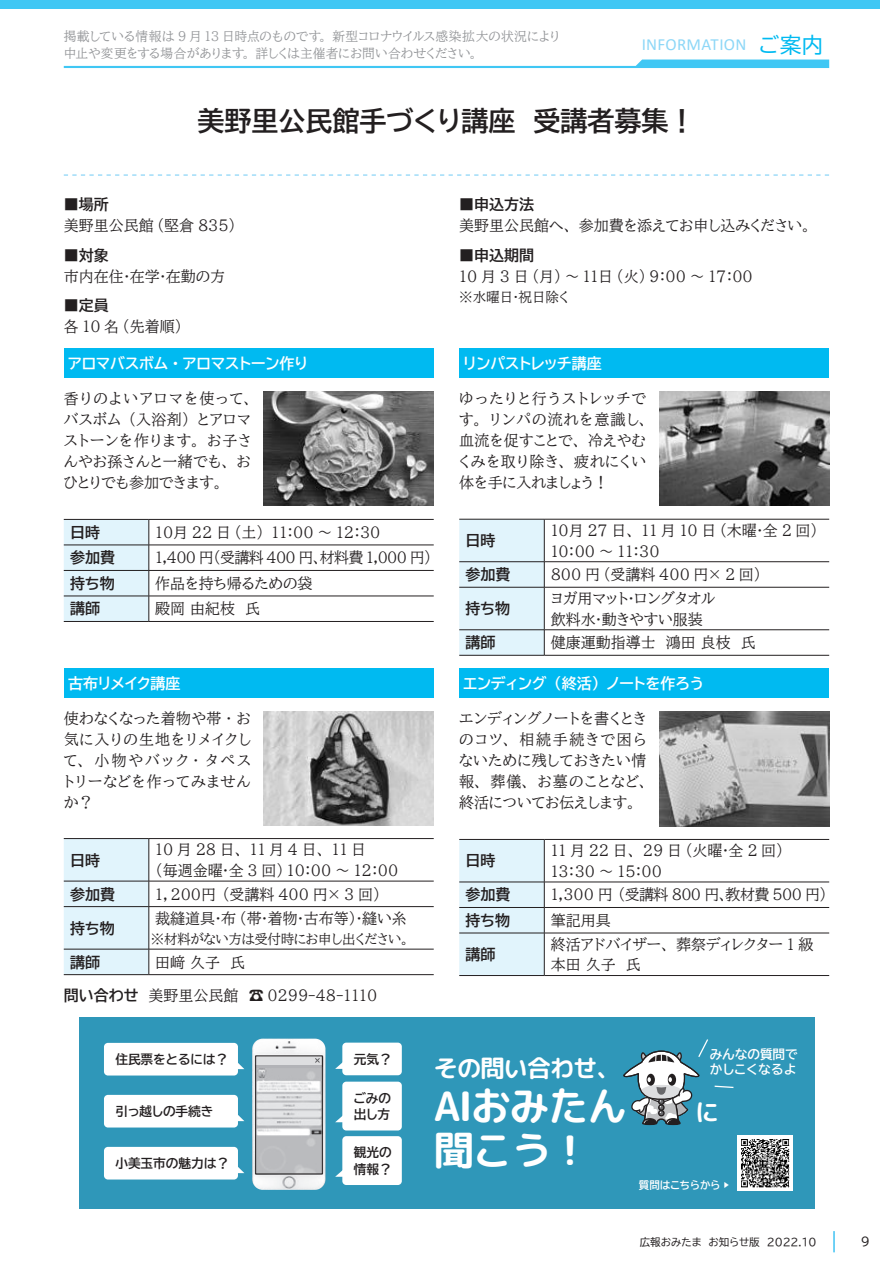
<style>
.page{position:relative;width:893px;height:1263px;background:#fff}
.page>*{position:absolute;margin:0;border:0;box-sizing:border-box;transform-origin:0 0}
.t1{font:700 40.5px "Rounded Mplus 1 c";letter-spacing:-.045em;color:#fff}
.t2{font:27px "BIZ UDP Gothic Bold";color:#231f20}
.t3{font:700 24.3px "Rounded Mplus 1 c";letter-spacing:-.045em;color:#fff}
.t4{font:16.95px "Calibri";letter-spacing:.015em;color:#8dd7f7}
.t5{font:15px/21px "BIZ UDP Mincho Medium";color:#231f20}
.t6{font:15px "BIZ UDP Gothic Bold";color:#231f20}
.t7{font:15px "BIZ UDP Gothic Bold";color:#fff}
.t8{font:15px "BIZ UDP Mincho Medium";letter-spacing:-.04em;color:#231f20}
.t9{font:13.5px "BIZ UDP Mincho Medium";letter-spacing:-.02em;color:#231f20}
.t10{font:12.75px/17px "BIZ UDP Mincho Medium";letter-spacing:.01em;color:#939598}
.t11{font:12.6px/16.5px "BIZ UDP Gothic Bold";color:#231f20}
.t12{font:12.6px/15.1px "BIZ UDP Gothic Bold";letter-spacing:.02em;color:#fff}
.t13{font:12px "BIZ UDP Gothic";color:#231f20}
.t14{font:10.5px "BIZ UDP Gothic";color:#231f20}
.t15{font:10.5px "BIZ UDP Gothic Bold";color:#fff}
.s1{font-family:"BIZ UDP Gothic";font-size:21.3px;color:#00baf1}
.s2{font-family:"BIZ UDP Gothic Bold"}
</style>
<div class="page">
<svg style="left:64px;top:60px;width:765px;height:8px"></svg>
<div style="left:0;top:0;width:880px;height:9px;background:#40c7f4"></div>
<hr style="left:833px;top:1231px;width:2px;height:21px;background:#00aeef">
<svg style="left:64px;top:174px;width:765px;height:2px"></svg>
<hr style="left:149px;top:519px;width:285px;height:1px;background:#231f20">
<hr style="left:149px;top:545px;width:285px;height:1px;background:#231f20">
<hr style="left:149px;top:570px;width:285px;height:1px;background:#231f20">
<hr style="left:149px;top:596px;width:285px;height:1px;background:#231f20">
<svg style="left:64px;top:519px;width:86px;height:102px"></svg>
<hr style="left:64px;top:621px;width:85px;height:1px;background:#231f20">
<hr style="left:149px;top:621px;width:285px;height:1px;background:#231f20">
<div style="left:64px;top:348px;width:370px;height:30px;background:#00baf1"></div>
<hr style="left:149px;top:838px;width:285px;height:1px;background:#231f20">
<hr style="left:149px;top:881px;width:285px;height:1px;background:#231f20">
<hr style="left:149px;top:906px;width:285px;height:1px;background:#231f20">
<hr style="left:149px;top:949px;width:285px;height:1px;background:#231f20">
<svg style="left:64px;top:838px;width:86px;height:136px"></svg>
<hr style="left:64px;top:974px;width:85px;height:1px;background:#231f20">
<hr style="left:149px;top:974px;width:285px;height:1px;background:#231f20">
<div style="left:64px;top:668px;width:370px;height:30px;background:#00baf1"></div>
<hr style="left:544px;top:519px;width:285px;height:1px;background:#231f20">
<hr style="left:544px;top:561px;width:285px;height:1px;background:#231f20">
<hr style="left:544px;top:587px;width:285px;height:1px;background:#231f20">
<hr style="left:544px;top:629px;width:285px;height:1px;background:#231f20">
<svg style="left:459px;top:519px;width:86px;height:136px"></svg>
<hr style="left:459px;top:655px;width:85px;height:1px;background:#231f20">
<hr style="left:544px;top:655px;width:285px;height:1px;background:#231f20">
<div style="left:459px;top:348px;width:370px;height:30px;background:#00baf1"></div>
<hr style="left:544px;top:839px;width:285px;height:1px;background:#231f20">
<hr style="left:544px;top:882px;width:285px;height:1px;background:#231f20">
<hr style="left:544px;top:907px;width:285px;height:1px;background:#231f20">
<div style="left:459px;top:839px;width:86px;height:136px;background:#e1f4fc"></div>
<hr style="left:459px;top:933px;width:85px;height:1px;background:#231f20">
<hr style="left:544px;top:933px;width:285px;height:1px;background:#231f20">
<hr style="left:544px;top:933px;width:1px;height:42px;background:#231f20">
<hr style="left:459px;top:975px;width:85px;height:1px;background:#231f20">
<hr style="left:544px;top:975px;width:285px;height:1px;background:#231f20">
<div style="left:459px;top:668px;width:370px;height:30px;background:#00baf1"></div>
<img style="left:264px;top:391px;width:170px;height:115px">
<img style="left:659px;top:391px;width:170px;height:115px">
<img style="left:264px;top:712px;width:170px;height:114px">
<img style="left:659px;top:712px;width:170px;height:114px">
<div style="left:79px;top:1017px;width:735px;height:191px;background:#2f97b9"></div>
<img style="left:252px;top:1038px;width:73px;height:152px">
<img style="left:257px;top:1068px;width:64px;height:104px">
<div style="left:256px;top:1056px;width:66px;height:12px;background:#b2b3b7"></div>
<div style="left:256px;top:1056px;width:66px;height:9px;background:#dddee0"></div>
<div style="left:255px;top:1055px;width:68px;height:119px;border:1px solid #231f20"></div>
<svg style="left:315px;top:1058px;width:5px;height:5px"></svg>
<img style="left:737px;top:1135px;width:56px;height:56px">
<svg style="left:623px;top:1039px;width:111px;height:87px"></svg>
<div style="left:104px;top:1147px;width:134px;height:32px;background:#fff;border-radius:4px"></div>
<svg style="left:238px;top:1167px;width:6px;height:6px"></svg>
<div style="left:342px;top:1042px;width:60px;height:33px;background:#fff;border-radius:4px"></div>
<svg style="left:335px;top:1061px;width:8px;height:8px"></svg>
<div style="left:342px;top:1082px;width:60px;height:48px;background:#fff;border-radius:4px"></div>
<svg style="left:335px;top:1114px;width:8px;height:8px"></svg>
<div style="left:342px;top:1136px;width:60px;height:49px;background:#fff;border-radius:4px"></div>
<svg style="left:335px;top:1169px;width:8px;height:8px"></svg>
<div style="left:104px;top:1095px;width:134px;height:32px;background:#fff;border-radius:4px"></div>
<svg style="left:238px;top:1115px;width:6px;height:6px"></svg>
<div style="left:104px;top:1043px;width:134px;height:32px;background:#fff;border-radius:4px"></div>
<svg style="left:238px;top:1063px;width:6px;height:6px"></svg>
<p class="t10" style="left:64px;top:28px;width:498px">掲載している情報は 9 月 13 日時点のものです。新型コロナウイルス感染拡大の状況により中止や変更をする場合があります。詳しくは主催者にお問い合わせください。</p>
<p class="t4" style="left:642px;top:33px;width:183px">INFORMATION <span class="s1">ご案内</span></p>
<h2 class="t2" style="left:198px;top:108px;width:499px">美野里公民館手づくり講座　受講者募集！</h2>
<p class="t6" style="left:64px;top:197px;width:47px">■場所</p>
<p class="t5" style="left:64px;top:215px;width:174px">美野里公民館（堅倉 835）</p>
<p class="t6" style="left:64px;top:248px;width:47px">■対象</p>
<p class="t5" style="left:64px;top:266px;width:163px">市内在住・在学・在勤の方</p>
<p class="t6" style="left:64px;top:298px;width:47px">■定員</p>
<p class="t5" style="left:64px;top:316px;width:120px">各 10 名（先着順）</p>
<p class="t7" style="left:68px;top:356px;width:241px">アロマバスボム・アロマストーン作り</p>
<p class="t5" style="left:64px;top:388px;width:190px;text-align:justify">香りのよいアロマを使って、バスボム（入浴剤）とアロマストーンを作ります。お子さんやお孫さんと一緒でも、おひとりでも参加できます。</p>
<p class="t6" style="left:70px;top:525px;width:31px">日時</p>
<p class="t5" style="left:155px;top:522px;width:227px">１０月 22 日（土）１１：０0 ～ 12：30</p>
<p class="t6" style="left:70px;top:550px;width:46px">参加費</p>
<p class="t8" style="left:155px;top:550px;width:278px">1,400 円（受講料 400 円、材料費 1,000 円）</p>
<p class="t6" style="left:70px;top:576px;width:46px">持ち物</p>
<p class="t5" style="left:155px;top:573px;width:159px">作品を持ち帰るための袋</p>
<p class="t6" style="left:70px;top:601px;width:31px">講師</p>
<p class="t5" style="left:155px;top:598px;width:106px">殿岡 由紀枝　氏</p>
<p class="t7" style="left:68px;top:676px;width:114px">古布リメイク講座</p>
<p class="t5" style="left:64px;top:708px;width:189px;text-align:justify">使わなくなった着物や帯・お気に入りの生地をリメイクして、小物やバック・タペストリーなどを作ってみませんか？</p>
<p class="t6" style="left:70px;top:852px;width:31px">日時</p>
<p class="t5" style="left:155px;top:839px;width:245px">１0月28日、 11月4日、 11日<br>（毎週金曜・全 3 回） 10：00 ～ 12：00</p>
<p class="t6" style="left:70px;top:886px;width:46px">参加費</p>
<p class="t5" style="left:155px;top:883px;width:227px">１，２００円（受講料 400 円× 3 回）</p>
<p class="t6" style="left:70px;top:920px;width:46px">持ち物</p>
<p class="t5" style="left:155px;top:908px;width:253px">裁縫道具・布（帯・着物・古布等）・縫い糸</p>
<p class="t9" style="left:151px;top:932px;width:260px">※材料がない方は受付時にお申し出ください。</p>
<p class="t6" style="left:70px;top:954px;width:31px">講師</p>
<p class="t5" style="left:155px;top:951px;width:91px">田﨑 久子　氏</p>
<p class="t5" style="left:64px;top:985px;width:315px"><span class="s2">問い合わせ</span>　美野里公民館　☎ 0299-48-1110</p>
<p class="t6" style="left:459px;top:197px;width:76px">■申込方法</p>
<p class="t5" style="left:459px;top:215px;width:353px">美野里公民館へ、参加費を添えてお申し込みください。</p>
<p class="t6" style="left:459px;top:248px;width:76px">■申込期間</p>
<p class="t5" style="left:459px;top:266px;width:295px">10 月 3 日（月）～１１日（火） 9：00 ～ 17：00</p>
<p class="t9" style="left:459px;top:290px;width:111px">※水曜日・祝日除く</p>
<p class="t7" style="left:463px;top:356px;width:140px">リンパストレッチ講座</p>
<p class="t5" style="left:459px;top:388px;width:190px;text-align:justify">ゆったりと行うストレッチです。リンパの流れを意識し、血流を促すことで、冷えやむくみを取り除き、疲れにくい体を手に入れましょう！</p>
<p class="t6" style="left:466px;top:533px;width:31px">日時</p>
<p class="t5" style="left:551px;top:519px;width:269px">１０月 27 日、 11 月 10 日（木曜・全 2 回）<br>１0：０0 ～ 11：30</p>
<p class="t6" style="left:466px;top:567px;width:46px">参加費</p>
<p class="t5" style="left:551px;top:564px;width:212px">800 円（受講料 400 円× 2 回）</p>
<p class="t6" style="left:466px;top:601px;width:46px">持ち物</p>
<p class="t5" style="left:551px;top:587px;width:166px">ヨガ用マット・ロングタオル飲料水・動きやすい服装</p>
<p class="t6" style="left:466px;top:635px;width:31px">講師</p>
<p class="t5" style="left:551px;top:632px;width:207px">健康運動指導士　鴻田 良枝　氏</p>
<p class="t7" style="left:463px;top:676px;width:242px">エンディング（終活）ノートを作ろう</p>
<p class="t5" style="left:459px;top:708px;width:190px;text-align:justify">エンディングノートを書くときのコツ、相続手続きで困らないために残しておきたい情報、葬儀、お墓のことなど、終活についてお伝えします。</p>
<p class="t6" style="left:466px;top:853px;width:31px">日時</p>
<p class="t5" style="left:551px;top:840px;width:235px">１1 月 22 日、 29 日（火曜・全 2 回）<br>１3：30 ～ 15：00</p>
<p class="t6" style="left:466px;top:887px;width:46px">参加費</p>
<p class="t8" style="left:551px;top:887px;width:278px">1,300 円（受講料 800 円、教材費 500 円）</p>
<p class="t6" style="left:466px;top:913px;width:46px">持ち物</p>
<p class="t5" style="left:551px;top:910px;width:61px">筆記用具</p>
<p class="t6" style="left:466px;top:947px;width:31px">講師</p>
<p class="t5" style="left:551px;top:935px;width:264px;line-height:19.5px">終活アドバイザー、葬祭ディレクター 1 級本田 久子　氏</p>
<p class="t11" style="left:115px;top:1050px;width:114px">住民票をとるには？</p>
<p class="t11" style="left:115px;top:1103px;width:100px">引っ越しの手続き</p>
<p class="t11" style="left:115px;top:1155px;width:115px">小美玉市の魅力は？</p>
<p class="t11" style="left:354px;top:1051px;width:39px">元気？</p>
<p class="t11" style="left:354px;top:1090px;width:39px">ごみの出し方</p>
<p class="t11" style="left:354px;top:1144px;width:39px">観光の情報？</p>
<h3 class="t3" style="left:434px;top:1050px;width:188px">その問い合わせ、</h3>
<p class="t12" style="left:710px;top:1047px;width:90px">みんなの質問でかしこくなるよ</p>
<h1 class="t1" style="left:434px;top:1077px;width:195px">AIおみたん</h1>
<h1 class="t1" style="left:434px;top:1121px;width:158px">聞こう！</h1>
<h3 class="t3" style="left:695px;top:1095px;width:26px">に</h3>
<p class="t15" style="left:639px;top:1179px;width:92px">質問はこちらから ▶</p>
<p class="t14" style="left:640px;top:1236px;width:178px">広報おみたま　お知らせ版　2022.10</p>
<p class="t13" style="left:861px;top:1236px;width:11px">9</p>
</div>
